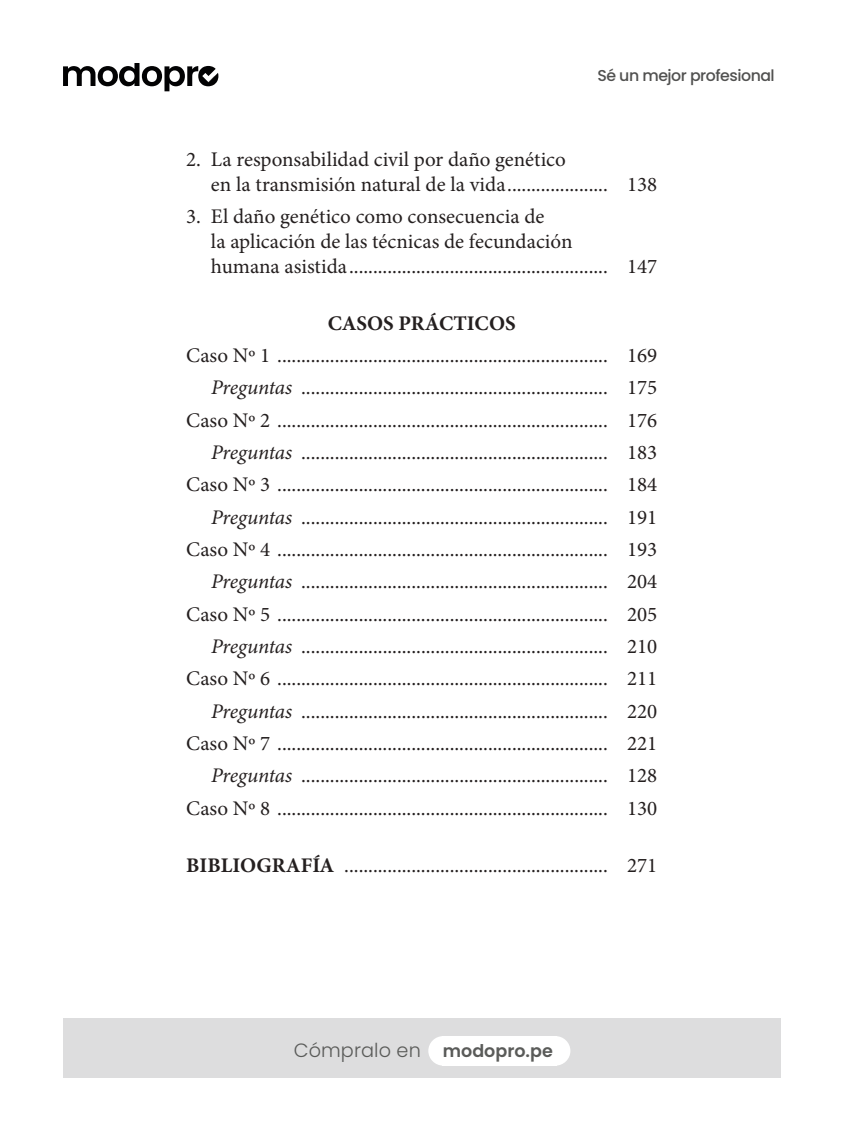
<style>
.page{position:relative;width:844px;height:1141px;background:#fff}
.page>*{position:absolute;margin:0;border:0;box-sizing:border-box;transform-origin:0 0}
.t1{font:20.82px/32.4px "Minion Pro";color:#241f1f}
.t2{font:700 20.82px "Minion Pro";color:#241f1f}
.t3{font:300 19.25px "Poppins";letter-spacing:.005em;color:#5a5b59}
.t4{font:500 15.75px "Poppins";letter-spacing:-.03em;color:#515150}
.s1{font-style:italic}
.s2{font-weight:700}
.s3{font-weight:600;font-size:17.5px}
</style>
<div class="page">
<div style="left:63px;top:1019px;width:717px;height:59px;background:#ddddde"></div>
<div style="left:428px;top:1036px;width:30px;height:30px;background:#fff;border-radius:50%"></div>
<div style="left:540px;top:1036px;width:30px;height:30px;background:#fff;border-radius:50%"></div>
<div style="left:441px;top:1036px;width:115px;height:30px;background:#fff"></div>
<svg style="left:63px;top:63px;width:155px;height:28px"></svg>
<p class="t4" style="left:597px;top:66px;width:179px">Sé un mejor profesional</p>
<p class="t1" style="left:211px;top:147px;width:447px;line-height:25px;text-indent:-25px">2. La responsabilidad civil por daño genético<br>en la transmisión natural de la vida ..................... 138</p>
<p class="t1" style="left:211px;top:204px;width:447px;line-height:25px;text-indent:-25px">3. El daño genético como consecuencia de<br>la aplicación de las técnicas de fecundación<br>humana asistida ...................................................... 147</p>
<p class="t2" style="left:328px;top:308px;width:189px">CASOS PRÁCTICOS</p>
<p class="t1" style="left:186px;top:339px;width:472px;text-align:right">Caso Nº 1 ..................................................................... 169<br><span class="s1">Preguntas</span> ................................................................ 175<br>Caso Nº 2 ..................................................................... 176<br><span class="s1">Preguntas</span> ................................................................ 183<br>Caso Nº 3 ..................................................................... 184<br><span class="s1">Preguntas</span> ................................................................ 191<br>Caso Nº 4 ..................................................................... 193<br><span class="s1">Preguntas</span> ................................................................ 204<br>Caso Nº 5 ..................................................................... 205<br><span class="s1">Preguntas</span> ................................................................ 210<br>Caso Nº 6 ..................................................................... 211<br><span class="s1">Preguntas</span> ................................................................ 220<br>Caso Nº 7 ..................................................................... 221<br><span class="s1">Preguntas</span> ................................................................ 128<br>Caso Nº 8 ..................................................................... 130</p>
<p class="t1" style="left:186px;top:849px;width:472px"><span class="s2">BIBLIOGRAFÍA</span> ....................................................... 271</p>
<p class="t3" style="left:294px;top:1039px;width:260px">Cómpralo en <span class="s3">modopro.pe</span></p>
</div>
